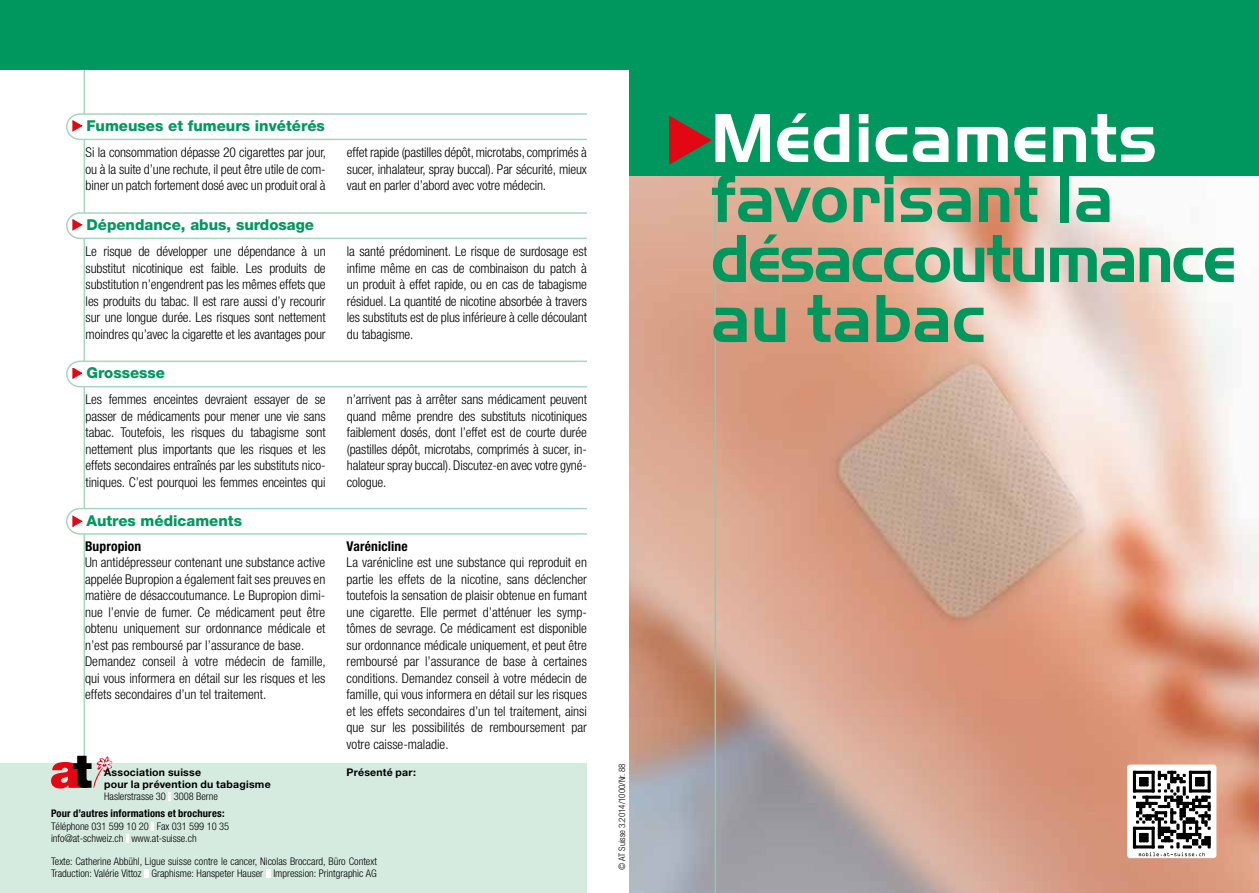
<style>
.page{position:relative;width:1259px;height:893px;background:#fff}
.page>*{position:absolute;margin:0;border:0;box-sizing:border-box;transform-origin:0 0}
.t1{font:700 72px "Handel Got D";color:#fff}
.t2{font:700 70.5px/60px "Handel Got D";letter-spacing:-.02em;color:#00975f;scale:.95 1}
.t3{font:800 15px "Helvetica Neue";color:#00975f}
.t4{font:300 condensed 13.5px/16.5px "Helvetica Neue";color:#000;text-align:justify}
.t5{font:700 condensed 13.5px "Helvetica Neue";letter-spacing:.01em;color:#000}
.t6{font:300 condensed 10.5px/12px "Helvetica Neue";color:#000}
.t7{font:700 10.5px "Helvetica Neue";letter-spacing:.02em;color:#000}
.t8{font:700 condensed 10.5px "Helvetica Neue";letter-spacing:.015em;color:#000}
.t9{font:300 condensed 9px "Helvetica Neue";letter-spacing:-.005em;color:#000}
</style>
<div class="page">
<hr style="left:84px;top:0;width:1px;height:858px;background:#a7d5be">
<div style="left:0;top:0;width:642px;height:69px;background:#00975f"></div>
<img style="left:629px;top:176px;width:630px;height:717px">
<hr style="left:714px;top:0;width:2px;height:893px;background:#8ccaae">
<div style="left:629px;top:0;width:630px;height:176px;background:#00975f"></div>
<div style="left:0;top:764px;width:587px;height:129px;background:#d6ebe0"></div>
<svg style="left:51px;top:756px;width:61px;height:32px"></svg>
<svg style="left:66px;top:113px;width:521px;height:28px"></svg>
<svg style="left:670px;top:116px;width:41px;height:48px"></svg>
<div style="left:1127px;top:765px;width:89px;height:93px;background:#fff;border-radius:3px"></div>
<svg style="left:1133px;top:771px;width:77px;height:85px"></svg>
<svg style="left:66px;top:212px;width:521px;height:28px"></svg>
<svg style="left:66px;top:360px;width:521px;height:28px"></svg>
<svg style="left:66px;top:507px;width:521px;height:28px"></svg>
<svg style="left:168px;top:793px;width:3px;height:8px"></svg>
<svg style="left:151px;top:823px;width:3px;height:8px"></svg>
<svg style="left:126px;top:835px;width:3px;height:8px"></svg>
<div style="left:144px;top:869px;width:5px;height:8px;background:#fff"></div>
<svg style="left:266px;top:869px;width:4px;height:8px"></svg>
<p class="t3" style="left:86px;top:117px;width:240px">Fumeuses et fumeurs invétérés</p>
<p class="t4" style="left:86px;top:144px;width:242px">Si la consommation dépasse 20 cigarettes par jour, ou à la suite d’une rechute, il peut être utile de com&shy;biner un patch fortement dosé avec un produit oral à</p>
<p class="t4" style="left:347px;top:144px;width:241px">effet rapide (pastilles dépôt, microtabs, comprimés à sucer, inhalateur, spray buccal). Par sécurité, mieux vaut en parler d’abord avec votre médecin.</p>
<p class="t3" style="left:86px;top:216px;width:229px">Dépendance, abus, surdosage</p>
<p class="t4" style="left:86px;top:243px;width:241px">Le risque de développer une dépendance à un substitut nicotinique est faible. Les produits de substitution n’engendrent pas les mêmes effets que les produits du tabac. Il est rare aussi d’y recourir sur une longue durée. Les risques sont nettement moindres qu’avec la cigarette et les avantages pour</p>
<p class="t4" style="left:347px;top:243px;width:241px">la santé prédominent. Le risque de surdosage est infime même en cas de combinaison du patch à un produit à effet rapide, ou en cas de tabagisme résiduel. La quantité de nicotine absorbée à travers les substituts est de plus inférieure à celle découlant du tabagisme.</p>
<p class="t3" style="left:86px;top:364px;width:80px">Grossesse</p>
<p class="t4" style="left:86px;top:391px;width:241px">Les femmes enceintes devraient essayer de se passer de médicaments pour mener une vie sans tabac. Toutefois, les risques du tabagisme sont nettement plus importants que les risques et les effets secondaires entraînés par les substituts nico&shy;tiniques. C’est pourquoi les femmes enceintes qui</p>
<p class="t4" style="left:347px;top:391px;width:241px">n’arrivent pas à arrêter sans médicament peuvent quand même prendre des substituts nicotiniques faiblement dosés, dont l’effet est de courte durée (pastilles dépôt, microtabs, comprimés à sucer, in&shy;halateur spray buccal). Discutez-en avec votre gyné&shy;cologue.</p>
<p class="t3" style="left:86px;top:512px;width:157px">Autres médicaments</p>
<p class="t5" style="left:85px;top:538px;width:58px">Bupropion</p>
<p class="t4" style="left:85px;top:554px;width:242px;text-align:left">Un antidépresseur contenant une substance active appelée Bupropion a également fait ses preuves en matière de désaccoutumance. Le Bupropion dimi&shy;nue l’envie de fumer. Ce médicament peut être obtenu uniquement sur ordonnance médicale et n’est pas remboursé par l’assurance de base.<br>Demandez conseil à votre médecin de famille, qui vous informera en détail sur les risques et les effets secondaires d’un tel traitement.</p>
<p class="t5" style="left:347px;top:538px;width:62px">Varénicline</p>
<p class="t4" style="left:347px;top:554px;width:242px">La varénicline est une substance qui reproduit en partie les effets de la nicotine, sans déclencher toutefois la sensation de plaisir obtenue en fumant une cigarette. Elle permet d’atténuer les symp&shy;tômes de sevrage. Ce médicament est disponible sur ordonnance médicale uniquement, et peut être remboursé par l’assurance de base à certaines conditions. Demandez conseil à votre médecin de famille, qui vous informera en détail sur les risques et les effets secondaires d’un tel traitement, ainsi que sur les possibilités de remboursement par votre caisse-maladie.</p>
<p class="t7" style="left:104px;top:766px;width:98px">Association suisse</p>
<p class="t7" style="left:347px;top:766px;width:71px">Présenté par:</p>
<p class="t7" style="left:104px;top:778px;width:168px">pour la prévention du tabagisme</p>
<p class="t6" style="left:104px;top:790px;width:115px">Haslerstrasse 30 3008 Berne</p>
<p class="t8" style="left:51px;top:806px;width:175px">Pour d’autres informations et brochures:</p>
<p class="t6" style="left:51px;top:820px;width:180px">Téléphone 031 599 10 20 Fax 031 599 10 35 info@at-schweiz.ch www.at-suisse.ch</p>
<p class="t6" style="left:51px;top:855px;width:327px">Texte: Catherine Abbühl, Ligue suisse contre le cancer, Nicolas Broccard, Büro Context<br>Traduction: Valérie Vittoz Graphisme: Hanspeter Hauser Impression: Printgraphic AG</p>
<p class="t9" style="left:617px;top:869px;width:108px;rotate:-90deg">© AT Suisse 3.2014/1000/Nr. 88</p>
<h1 class="t1" style="left:711px;top:97px;width:448px">Médicaments</h1>
<h2 class="t2" style="left:711px;top:167px;width:555px">favorisant la désaccoutumance au tabac</h2>
</div>
